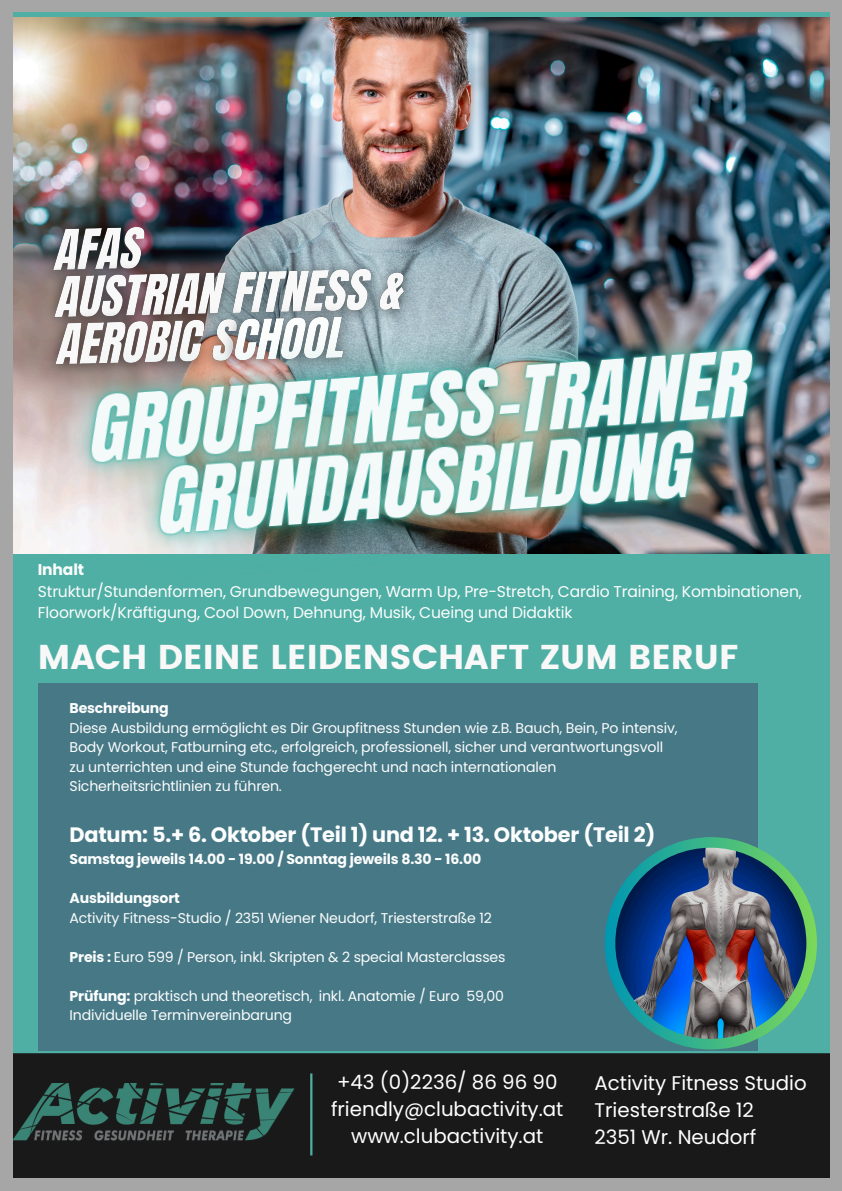
<style>
.page{position:relative;width:842px;height:1191px;background:#fff}
.page>*{position:absolute;margin:0;border:0;box-sizing:border-box;transform-origin:0 0}
.t1{font:34.4px "Poppins";color:#f8f8f8}
.t2{font:700 20.8px "Poppins";letter-spacing:-.01em;color:#fcfdfd}
.t3{font:19.8px/27px "Poppins";color:#fff;text-align:center}
.t4{font:15.6px/21.8px "Poppins";letter-spacing:-.01em;color:#fcfdfd}
.t5{font:700 15.6px "Poppins";letter-spacing:-.01em;color:#fcfdfd}
.t6{font:14.1px/19.5px "Poppins";letter-spacing:-.01em;color:#fcfdfd}
.t7{font:700 14.1px "Poppins";letter-spacing:-.01em;color:#fcfdfd}
.s1{font-weight:700}
</style>
<div class="page">
<div style="left:0;top:0;width:842px;height:1190px;background:#4fafa4"></div>
<div style="left:13px;top:1053px;width:817px;height:124px;background:#191919"></div>
<hr style="left:310px;top:1073px;width:2px;height:82px;background:#4fafa4">
<img style="left:13px;top:17px;width:817px;height:202px">
<div style="left:38px;top:684px;width:719px;height:366px;background:#467886"></div>
<img style="left:13px;top:1082px;width:286px;height:62px">
<img style="left:32px;top:201px;width:395px;height:18px">
<svg style="left:605px;top:837px;width:212px;height:212px;background:#3eb484"></svg>
<img style="left:615px;top:847px;width:191px;height:191px;border-radius:50%">
<div style="left:0;top:0;width:13px;height:1190px;background:#a6a6a6"></div>
<div style="left:830px;top:0;width:12px;height:1190px;background:#a6a6a6"></div>
<div style="left:0;top:0;width:842px;height:12px;background:#a6a6a6"></div>
<div style="left:0;top:1177px;width:842px;height:13px;background:#a6a6a6"></div>
<img style="left:13px;top:219px;width:817px;height:335px">
<p class="t5" style="left:38px;top:558px;width:48px">Inhalt</p>
<h5 class="t4" style="left:38px;top:580px;width:766px">Struktur/Stundenformen, Grundbewegungen, Warm Up, Pre-Stretch, Cardio Training, Kombinationen,<br>Floorwork/Kräftigung, Cool Down, Dehnung, Musik, Cueing und Didaktik</h5>
<p class="t1" style="left:38px;top:636px;width:702px">MACH DEINE LEIDENSCHAFT ZUM BERUF</p>
<p class="t7" style="left:70px;top:698px;width:101px">Beschreibung</p>
<p class="t6" style="left:70px;top:718px;width:609px">Diese Ausbildung ermöglicht es Dir Groupfitness Stunden wie z.B. Bauch, Bein, Po intensiv, Body Workout, Fatburning etc., erfolgreich, professionell, sicher und verantwortungsvoll zu unterrichten und eine Stunde fachgerecht und nach internationalen Sicherheitsrichtlinien zu führen.</p>
<p class="t2" style="left:70px;top:820px;width:587px">Datum: 5.+ 6. Oktober (Teil 1) und 12. + 13. Oktober (Teil 2)</p>
<p class="t7" style="left:70px;top:849px;width:413px">Samstag jeweils 14.00 - 19.00 / Sonntag jeweils 8.30 - 16.00</p>
<p class="t7" style="left:70px;top:888px;width:112px">Ausbildungsort</p>
<p class="t6" style="left:70px;top:907px;width:424px">Activity Fitness-Studio / 2351 Wiener Neudorf, Triesterstraße 12</p>
<p class="t6" style="left:70px;top:946px;width:437px"><span class="s1">Preis :</span> Euro 599 / Person, inkl. Skripten &amp; 2 special Masterclasses</p>
<h4 class="t6" style="left:70px;top:985px;width:436px"><span class="s1">Prüfung:</span> praktisch und theoretisch, inkl. Anatomie / Euro 59,00</h4>
<h4 class="t6" style="left:70px;top:1005px;width:224px">Individuelle Terminvereinbarung</h4>
<h3 class="t3" style="left:331px;top:1068px;width:234px">+43 (0)2236/ 86 96 90 friendly@clubactivity.at www.clubactivity.at</h3>
<p class="t3" style="left:594px;top:1069px;width:214px;text-align:left">Activity Fitness Studio<br>Triesterstraße 12<br>2351 Wr. Neudorf</p>
</div>
